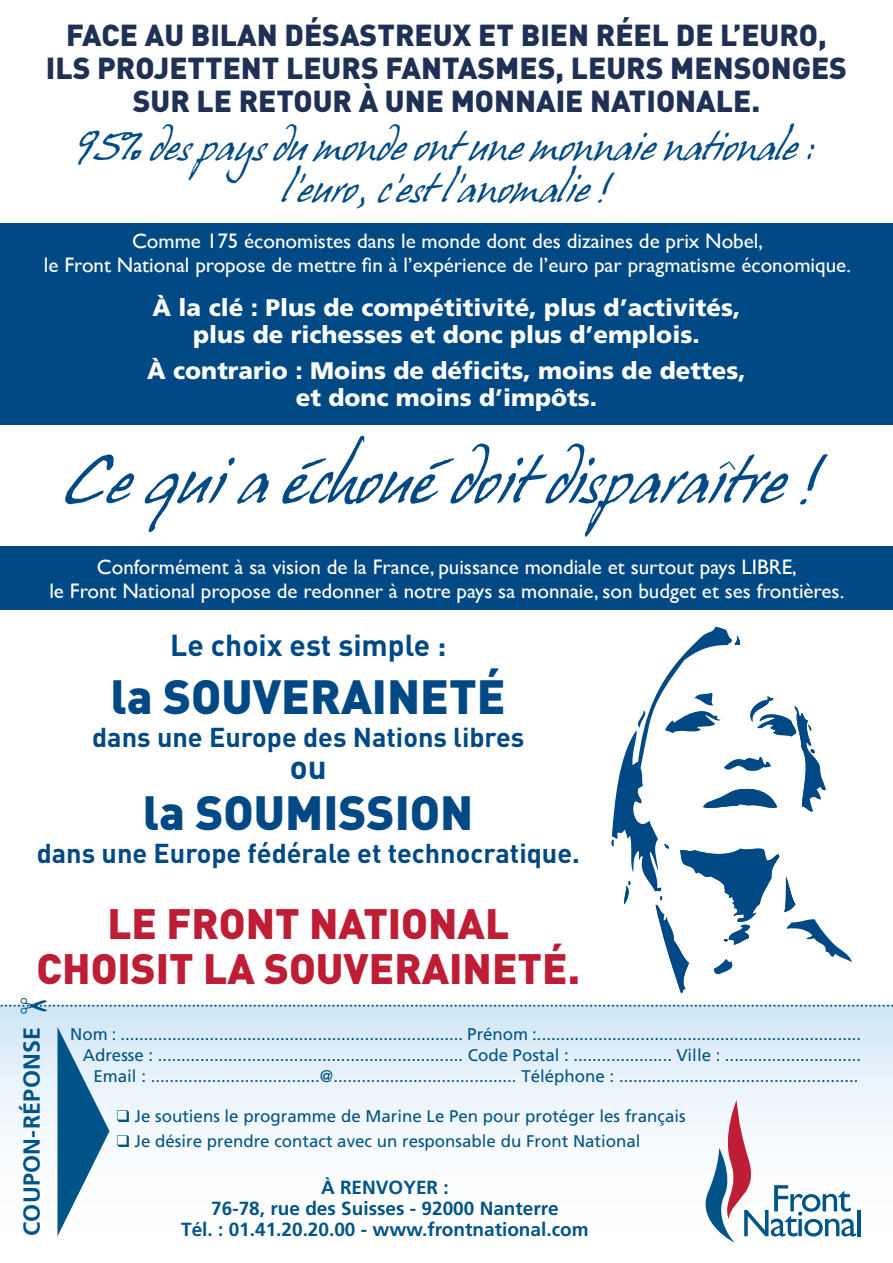
<style>
.page{position:relative;width:893px;height:1263px;background:#fff}
.page>*{position:absolute;margin:0;border:0;box-sizing:border-box;transform-origin:0 0}
.t1{font:900 47.4px "DIN";color:#014984}
.t2{font:italic 45px "Juergen";color:#014984}
.t3{font:900 42px/45px "DIN";color:#be1e35;text-align:center}
.t4{font:700 33.15px "DIN";color:#014984}
.t5{font:900 30px/33px "DIN";color:#1e3053;text-align:center}
.t6{font:700 30px "DIN";color:#014984}
.t7{font:700 27px "DIN";color:#014984}
.t8{font:900 24px/27px "Frutiger";color:#fff;text-align:center}
.t9{font:700 23.25px "Frutiger";letter-spacing:.015em;color:#015487}
.t10{font:21px/24px "Gill Sans";color:#fff;text-align:center}
.t11{font:700 19.05px "Frutiger";color:#015487}
.t12{font:16.95px "Frutiger";color:#015487}
</style>
<div class="page">
<div style="left:0;top:1006px;width:893px;height:257px;background:linear-gradient(to bottom,#d8ebf8,#fff)"></div>
<div style="left:0;top:223px;width:893px;height:202px;background:#014984"></div>
<div style="left:0;top:546px;width:893px;height:64px;background:#014984"></div>
<svg style="left:57px;top:1027px;width:52px;height:209px"></svg>
<svg style="left:65px;top:436px;width:763px;height:101px"></svg>
<svg style="left:720px;top:461px;width:16px;height:9px"></svg>
<svg style="left:611px;top:627px;width:129px;height:212px"></svg>
<svg style="left:689px;top:696px;width:137px;height:117px"></svg>
<svg style="left:630px;top:766px;width:4px;height:6px"></svg>
<svg style="left:695px;top:1100px;width:161px;height:143px"></svg>
<hr style="left:858px;top:1210px;width:3px;height:26px;background:#015487">
<svg style="left:0;top:839px;width:893px;height:174px"></svg>
<p class="t5" style="left:46px;top:17px;width:803px">FACE AU BILAN DÉSASTREUX ET BIEN RÉEL DE L’EURO,<br>ILS PROJETTENT LEURS FANTASMES, LEURS MENSONGES<br>SUR LE RETOUR À UNE MONNAIE NATIONALE.</p>
<p class="t2" style="left:77px;top:118px;width:740px">95% des pays du monde ont une monnaie nationale :</p>
<p class="t2" style="left:282px;top:160px;width:330px">l’euro, c’est l’anomalie !</p>
<p class="t10" style="left:44px;top:229px;width:809px">Comme 175 économistes dans le monde dont des dizaines de prix Nobel,<br>le Front National propose de mettre fin à l’expérience de l’euro par pragmatisme économique.</p>
<p class="t8" style="left:153px;top:294px;width:589px">À la clé : Plus de compétitivité, plus d’activités, plus de richesses et donc plus d’emplois.</p>
<p class="t8" style="left:147px;top:357px;width:600px">À contrario : Moins de déficits, moins de dettes, et donc moins d’impôts.</p>
<p class="t10" style="left:49px;top:554px;width:796px">Conformément à sa vision de la France, puissance mondiale et surtout pays LIBRE,<br>le Front National propose de redonner à notre pays sa monnaie, son budget et ses frontières.</p>
<p class="t6" style="left:170px;top:626px;width:278px">Le choix est simple :</p>
<p class="t1" style="left:111px;top:665px;width:396px">la SOUVERAINETÉ</p>
<p class="t7" style="left:92px;top:719px;width:434px">dans une Europe des Nations libres</p>
<p class="t4" style="left:290px;top:746px;width:38px">ou</p>
<p class="t1" style="left:143px;top:781px;width:332px">la SOUMISSION</p>
<p class="t7" style="left:37px;top:836px;width:545px">dans une Europe fédérale et technocratique.</p>
<p class="t3" style="left:37px;top:899px;width:545px">LE FRONT NATIONAL<br>CHOISIT LA SOUVERAINETÉ.</p>
<p class="t9" style="left:18px;top:1236px;width:211px;rotate:-90deg">COUPON-RÉPONSE</p>
<p class="t12" style="left:70px;top:1024px;width:792px">Nom : ......................................................................... Prénom :.....................................................................</p>
<p class="t12" style="left:83px;top:1045px;width:780px">Adresse : ................................................................. Code Postal : ..................... Ville : .............................</p>
<p class="t12" style="left:93px;top:1066px;width:767px">Email : ....................................@....................................... Téléphone : ...................................................</p>
<p class="t12" style="left:117px;top:1106px;width:570px">❑ Je soutiens le programme de Marine Le Pen pour protéger les français</p>
<p class="t12" style="left:117px;top:1131px;width:525px">❑ Je désire prendre contact avec un responsable du Front National</p>
<p class="t11" style="left:321px;top:1176px;width:129px">À RENVOYER :</p>
<p class="t11" style="left:211px;top:1197px;width:349px">76-78, rue des Suisses - 92000 Nanterre</p>
<p class="t11" style="left:181px;top:1218px;width:409px">Tél. : 01.41.20.20.00 - www.frontnational.com</p>
</div>
